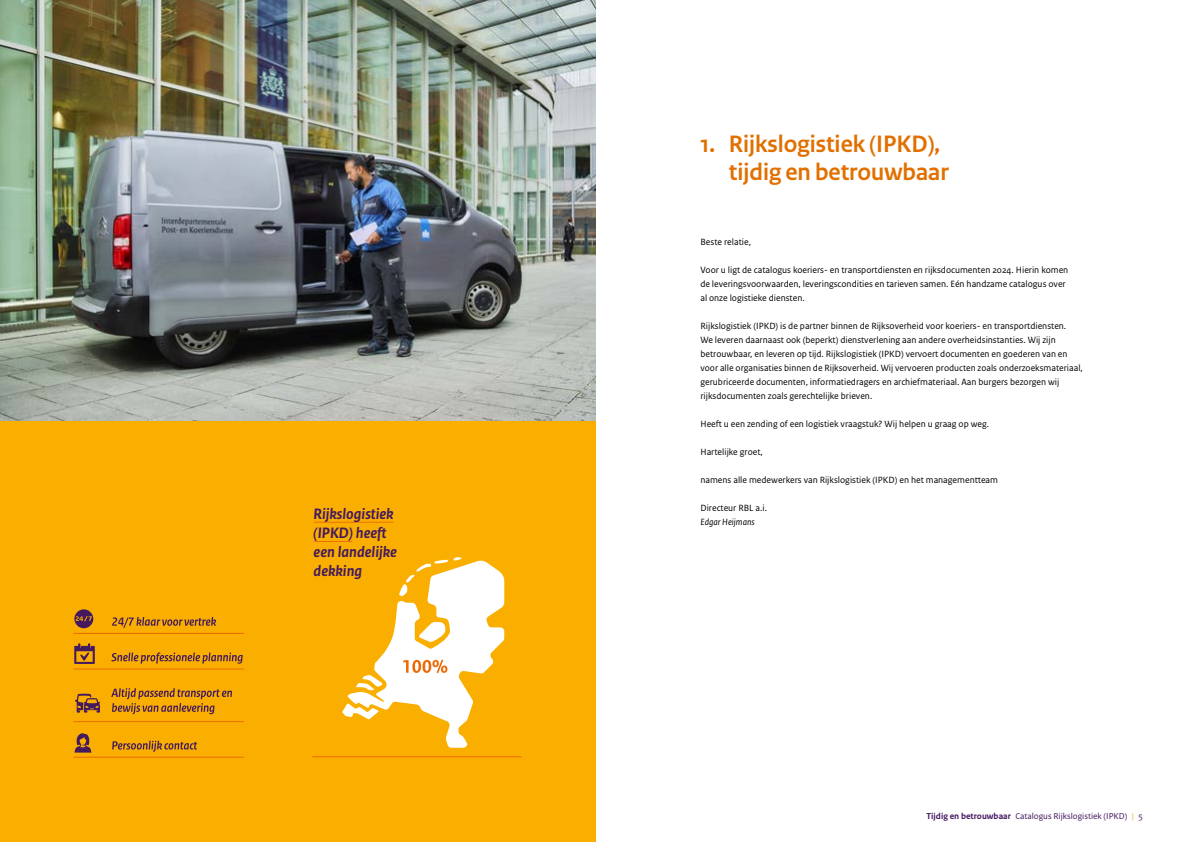
<style>
.page{position:relative;width:1191px;height:842px;background:#fff}
.page>*{position:absolute;margin:0;border:0;box-sizing:border-box;transform-origin:0 0}
.t1{font:700 25px/28px "Rijksoverheid Sans Heading";color:#e17000}
.t2{font:italic 700 15.9px/19px "Rijksoverheid Sans Text";color:#44195e}
.t3{font:9.5px/14px "Rijksoverheid Sans Text";color:#000}
.t4{font:italic 9.5px "Rijksoverheid Sans Text";color:#000}
.t5{font:9px "Rijksoverheid Sans Text";color:#42145f}
.s1{font-weight:700}
.s2{color:#ffb612}
</style>
<div class="page">
<img style="left:0;top:0;width:595px;height:421px">
<div style="left:0;top:421px;width:595px;height:421px;background:#f9ae00"></div>
<hr style="left:314px;top:522px;width:80px;height:1px;background:#ed6b06">
<hr style="left:314px;top:541px;width:38px;height:1px;background:#ed6b06">
<svg style="left:342px;top:557px;width:162px;height:191px"></svg>
<svg style="left:112px;top:617px;width:104px;height:11px"></svg>
<svg style="left:111px;top:652px;width:132px;height:12px"></svg>
<svg style="left:111px;top:688px;width:121px;height:26px"></svg>
<hr style="left:73px;top:633px;width:171px;height:1px;background:#ed6b06">
<hr style="left:73px;top:668px;width:171px;height:1px;background:#ed6b06">
<hr style="left:312px;top:756px;width:209px;height:1px;background:#ed6b06">
<svg style="left:112px;top:741px;width:85px;height:11px"></svg>
<hr style="left:73px;top:721px;width:171px;height:1px;background:#ed6b06">
<hr style="left:73px;top:757px;width:171px;height:1px;background:#ed6b06">
<svg style="left:75px;top:694px;width:25px;height:18px"></svg>
<svg style="left:74px;top:733px;width:17px;height:20px"></svg>
<svg style="left:74px;top:609px;width:19px;height:19px"></svg>
<svg style="left:74px;top:643px;width:21px;height:21px"></svg>
<h2 class="t2" style="left:314px;top:505px;width:85px">Rijkslogistiek (IPKD) hee een landelijke dekking</h2>
<h1 class="t1" style="left:729px;top:130px;width:221px;text-indent:-28px">1. Rijkslogistiek (IPKD), tijdig en betrouwbaar</h1>
<p class="t3" style="left:700px;top:235px;width:52px">Beste relatie,</p>
<p class="t3" style="left:700px;top:263px;width:369px">Voor u ligt de catalogus koeriers- en transportdiensten en rijksdocumenten 2024. Hierin komen de leveringsvoorwaarden, leveringscondities en tarieven samen. Eén handzame catalogus over al onze logistieke diensten.</p>
<p class="t3" style="left:700px;top:319px;width:384px">Rijkslogistiek (IPKD) is de partner binnen de Rijksoverheid voor koeriers- en transportdiensten.<br>We leveren daarnaast ook (beperkt) dienstverlening aan andere overheidsinstanties. Wij zijn betrouwbaar, en leveren op tijd. Rijkslogistiek (IPKD) vervoert documenten en goederen van en voor alle organisaties binnen de Rijksoverheid. Wij vervoeren producten zoals onderzoeksmateriaal, gerubriceerde documenten, informatiedragers en archiefmateriaal. Aan burgers bezorgen wij rijksdocumenten zoals gerechtelijke brieven.</p>
<p class="t3" style="left:700px;top:417px;width:290px">Heeft u een zending of een logistiek vraagstuk? Wij helpen u graag op weg.</p>
<p class="t3" style="left:700px;top:445px;width:64px">Hartelijke groet,</p>
<p class="t3" style="left:700px;top:473px;width:299px">namens alle medewerkers van Rijkslogistiek (IPKD) en het managementteam</p>
<p class="t3" style="left:700px;top:501px;width:68px">Directeur RBL a.i.</p>
<p class="t4" style="left:700px;top:517px;width:56px">Edgar Heijmans</p>
<p class="t5" style="left:926px;top:811px;width:218px"><span class="s1">Tijdig en betrouwbaar</span> Catalogus Rijkslogistiek (IPKD) <span class="s2">|</span> 5</p>
</div>
